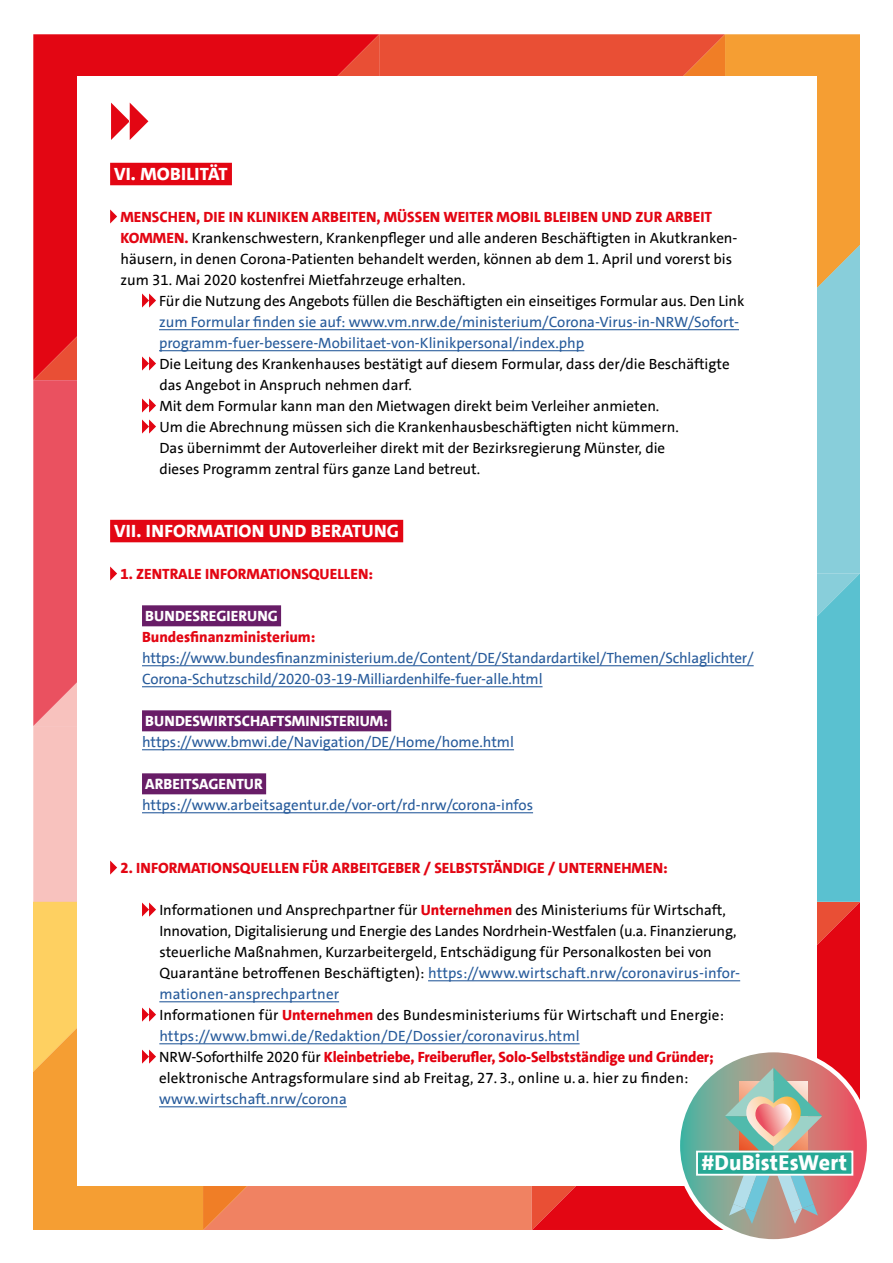
<style>
.page{position:relative;width:893px;height:1263px;background:#fff}
.page>*{position:absolute;margin:0;border:0;box-sizing:border-box;transform-origin:0 0}
.t1{font:800 21.9px "SPD The Sans";letter-spacing:.01em;color:#fff}
.t2{font:800 18px "SPD The Sans";letter-spacing:.01em;color:#fff}
.t3{font:15px/21px "SPD The Sans";color:#000}
.t4{font:15px/21px "SPD The Sans";color:#275b9b}
.t5{font:800 15px "SPD The Sans";color:#e30613}
.t6{font:800 15px "SPD The Sans";color:#fff}
.s1{font-weight:800;color:#e30613}
.s2{font-weight:800;color:#e3000f}
.s3{color:#275b9b}
</style>
<div class="page">
<div style="left:725px;top:34px;width:134px;height:211px;background:#f59e33"></div>
<svg style="left:34px;top:34px;width:345px;height:346px;fill:#e30613"></svg>
<div style="left:34px;top:380px;width:43px;height:346px;background:#ea5160"></div>
<svg style="left:379px;top:34px;width:346px;height:42px;fill:#e94f35"></svg>
<div style="left:34px;top:726px;width:43px;height:176px;background:#f8c2be"></div>
<div style="left:34px;top:1105px;width:169px;height:124px;background:#f59e33"></div>
<svg style="left:532px;top:902px;width:327px;height:327px;fill:#e30613"></svg>
<svg style="left:817px;top:573px;width:42px;height:329px;fill:#5ac1d0"></svg>
<svg style="left:203px;top:1186px;width:329px;height:43px;fill:#f08262"></svg>
<svg style="left:817px;top:245px;width:42px;height:328px;fill:#88ceda"></svg>
<div style="left:77px;top:77px;width:739px;height:1109px;background:#fff"></div>
<div style="left:821px;top:1187px;width:41px;height:52px;background:#fff"></div>
<svg style="left:678px;top:1050px;width:191px;height:191px"></svg>
<div style="left:676px;top:1048px;width:195px;height:195px;border:4px solid #fff;border-radius:50%"></div>
<svg style="left:725px;top:1067px;width:97px;height:157px"></svg>
<div style="left:696px;top:1151px;width:156px;height:24px;background:#26a995"></div>
<div style="left:696px;top:1151px;width:157px;height:25px;border:2px solid #fff"></div>
<div style="left:110px;top:163px;width:122px;height:22px;background:#e30613"></div>
<hr style="left:159px;top:329px;width:580px;height:1px;background:#275b9b">
<hr style="left:159px;top:350px;width:425px;height:1px;background:#275b9b">
<div style="left:110px;top:520px;width:293px;height:22px;background:#e30613"></div>
<div style="left:142px;top:605px;width:139px;height:21px;background:#681d67"></div>
<hr style="left:142px;top:665px;width:612px;height:1px;background:#275b9b">
<hr style="left:142px;top:686px;width:401px;height:1px;background:#275b9b">
<div style="left:142px;top:710px;width:249px;height:21px;background:#681d67"></div>
<hr style="left:142px;top:749px;width:372px;height:1px;background:#275b9b">
<div style="left:142px;top:773px;width:124px;height:21px;background:#681d67"></div>
<hr style="left:142px;top:812px;width:391px;height:1px;background:#275b9b">
<hr style="left:428px;top:980px;width:312px;height:1px;background:#275b9b">
<hr style="left:159px;top:1001px;width:180px;height:1px;background:#275b9b">
<hr style="left:159px;top:1043px;width:421px;height:1px;background:#275b9b">
<hr style="left:159px;top:1106px;width:188px;height:1px;background:#275b9b">
<svg style="left:110px;top:209px;width:7px;height:15px"></svg>
<svg style="left:142px;top:293px;width:14px;height:15px"></svg>
<svg style="left:142px;top:356px;width:14px;height:15px"></svg>
<svg style="left:142px;top:398px;width:14px;height:15px"></svg>
<svg style="left:142px;top:419px;width:14px;height:15px"></svg>
<svg style="left:110px;top:566px;width:7px;height:15px"></svg>
<svg style="left:110px;top:860px;width:7px;height:15px"></svg>
<svg style="left:33px;top:902px;width:170px;height:203px"></svg>
<svg style="left:111px;top:103px;width:37px;height:37px"></svg>
<p class="t2" style="left:114px;top:162px;width:115px">VI. MOBILITÄT</p>
<p class="t3" style="left:120px;top:207px;width:619px"><span class="s1">MENSCHEN, DIE IN KLINIKEN ARBEITEN, MÜSSEN WEITER MOBIL BLEIBEN UND ZUR ARBEIT KOMMEN.</span> Krankenschwestern, Krankenpfleger und alle anderen Beschäftigten in Akutkranken&shy;häusern, in denen Corona-Patienten behandelt werden, können ab dem 1. April und vorerst bis zum 31. Mai 2020 kostenfrei Mietfahrzeuge erhalten.</p>
<p class="t3" style="left:159px;top:291px;width:587px">Für die Nutzung des Angebots füllen die Beschäftigten ein einseitiges Formular aus. Den Link</p>
<p class="t4" style="left:159px;top:312px;width:581px">zum Formular finden sie auf: www.vm.nrw.de/ministerium/Corona-Virus-in-NRW/Sofort&shy;programm-fuer-bessere-Mobilitaet-von-Klinikpersonal/index.php</p>
<p class="t3" style="left:159px;top:354px;width:572px">Die Leitung des Krankenhauses bestätigt auf diesem Formular, dass der/die Beschäftigte das Angebot in Anspruch nehmen darf.<br>Mit dem Formular kann man den Mietwagen direkt beim Verleiher anmieten.<br>Um die Abrechnung müssen sich die Krankenhausbeschäftigten nicht kümmern.<br>Das übernimmt der Autoverleiher direkt mit der Bezirksregierung Münster, die<br>dieses Programm zentral fürs ganze Land betreut.</p>
<p class="t2" style="left:114px;top:519px;width:286px">VII. INFORMATION UND BERATUNG</p>
<p class="t5" style="left:120px;top:564px;width:254px">1. ZENTRALE INFORMATIONSQUELLEN:</p>
<p class="t6" style="left:145px;top:606px;width:134px">BUNDESREGIERUNG</p>
<p class="t5" style="left:142px;top:627px;width:175px">Bundesfinanzministerium:</p>
<p class="t4" style="left:142px;top:648px;width:613px">https://www.bundesfinanzministerium.de/Content/DE/Standardartikel/Themen/Schlaglichter/<br>Corona-Schutzschild/2020-03-19-Milliardenhilfe-fuer-alle.html</p>
<p class="t6" style="left:145px;top:711px;width:244px">BUNDESWIRTSCHAFTSMINISTERIUM:</p>
<p class="t4" style="left:142px;top:732px;width:373px">https://www.bmwi.de/Navigation/DE/Home/home.html</p>
<p class="t6" style="left:145px;top:774px;width:119px">ARBEITSAGENTUR</p>
<p class="t4" style="left:142px;top:795px;width:393px">https://www.arbeitsagentur.de/vor-ort/rd-nrw/corona-infos</p>
<p class="t5" style="left:120px;top:858px;width:549px">2. INFORMATIONSQUELLEN FÜR ARBEITGEBER / SELBSTSTÄNDIGE / UNTERNEHMEN:</p>
<p class="t3" style="left:159px;top:900px;width:583px">Informationen und Ansprechpartner für <span class="s2">Unternehmen</span> des Ministeriums für Wirtschaft, Innovation, Digitalisierung und Energie des Landes Nordrhein-Westfalen (u.a. Finanzierung, steuerliche Maßnahmen, Kurzarbeitergeld, Entschädigung für Personalkosten bei von Quarantäne betroffenen Beschäftigten): <span class="s3">https://www.wirtschaft.nrw/coronavirus-infor&shy;mationen-ansprechpartner<br></span>Informationen für <span class="s2">Unternehmen</span> des Bundesministeriums für Wirtschaft und Energie: <span class="s3">https://www.bmwi.de/Redaktion/DE/Dossier/coronavirus.html<br></span>NRW-Soforthilfe 2020 für <span class="s2">Kleinbetriebe, Freiberufler, Solo-Selbstständige und Gründer; </span>elektronische Antragsformulare sind ab Freitag, 27. 3., online u. a. hier zu finden:</p>
<p class="t4" style="left:159px;top:1089px;width:189px">www.wirtschaft.nrw/corona</p>
<h1 class="t1" style="left:701px;top:1149px;width:147px">#DuBistEsWert</h1>
</div>
